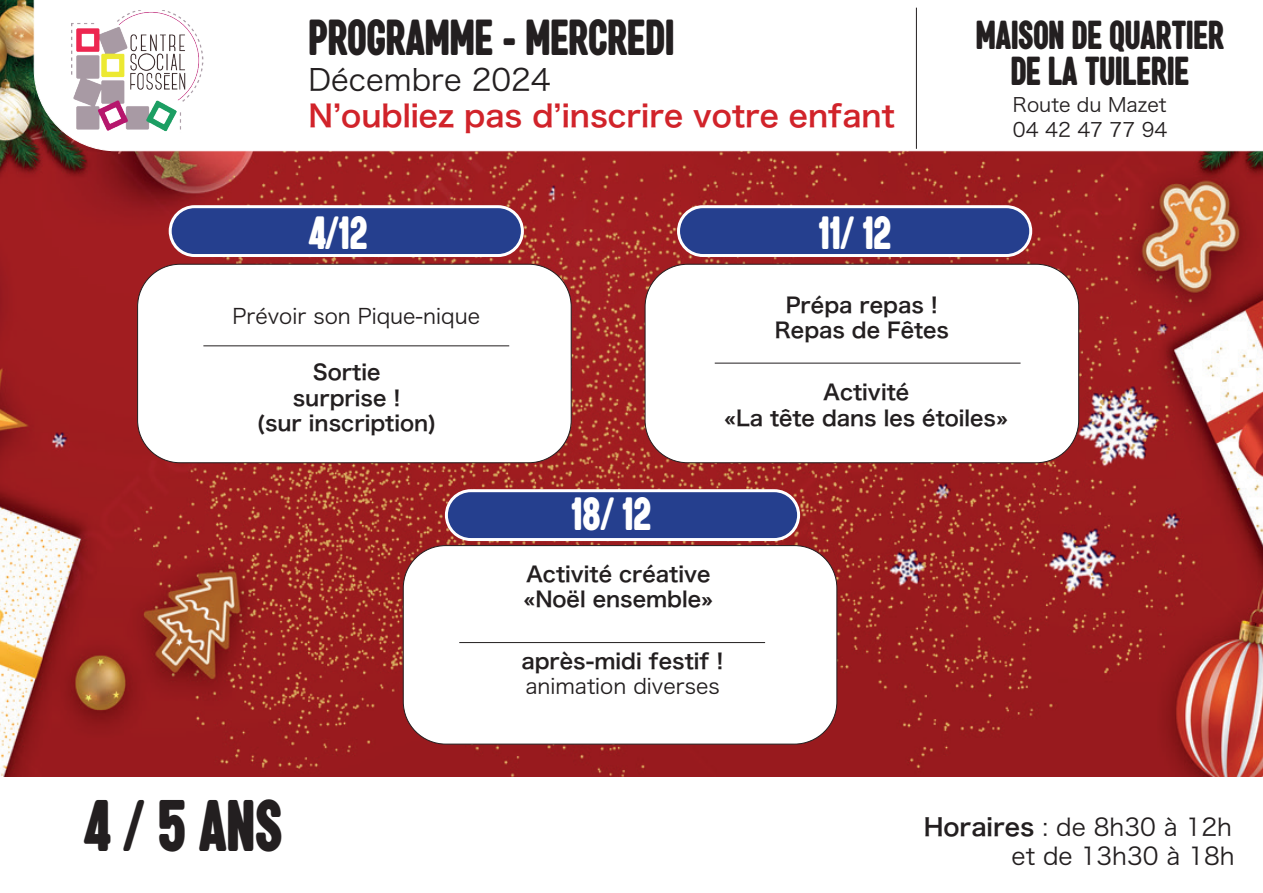
<style>
.page{position:relative;width:1263px;height:893px;background:#fff}
.page>*{position:absolute;margin:0;border:0;box-sizing:border-box;transform-origin:0 0}
.t1{font:67.5px "a Akhir Tahun";color:#231f20;scale:.6 1}
.t2{font:46.8px "a Akhir Tahun";color:#231f20;scale:.6 1}
.t3{font:43.2px "a Akhir Tahun";color:#fff;scale:.6 1}
.t4{font:37.5px/36px "a Akhir Tahun";color:#231f20;text-align:center;scale:.6 1}
.t5{font:30px "Hira Kaku Pro W6";color:#d1232a}
.t6{font:30px "Hira Kaku Pro W3";color:#231f20}
.t7{font:24px/28.8px "Hira Kaku Pro W3";color:#231f20;text-align:right}
.t8{font:21px/25.2px "Hira Kaku Pro W6";color:#231f20;text-align:center}
.t9{font:21px "Hira Kaku Pro W3";color:#231f20}
.t10{font:19.5px/25.2px "Hira Kaku Pro W3";color:#231f20}
.s1{font-family:"Hira Kaku Pro W6"}
</style>
<div class="page">
<img style="left:0;top:0;width:1262px;height:776px">
<svg style="left:34px;top:0;width:1229px;height:151px"></svg>
<hr style="left:916px;top:8px;width:1px;height:141px;background:#231f20">
<div style="left:170px;top:207px;width:352px;height:48px;background:#253f8e;border-radius:24px"></div>
<div style="left:169px;top:205px;width:355px;height:52px;border:3px solid #fff;border-radius:24px"></div>
<div style="left:446px;top:491px;width:353px;height:48px;background:#253f8e;border-radius:24px"></div>
<div style="left:445px;top:489px;width:355px;height:52px;border:3px solid #fff;border-radius:24px"></div>
<div style="left:678px;top:207px;width:353px;height:48px;background:#253f8e;border-radius:24px"></div>
<div style="left:677px;top:205px;width:355px;height:52px;border:3px solid #fff;border-radius:24px"></div>
<div style="left:138px;top:264px;width:433px;height:199px;background:#fff;border-radius:43px"></div>
<div style="left:137px;top:264px;width:435px;height:199px;border:1px solid #231f20;border-radius:43px"></div>
<div style="left:403px;top:546px;width:434px;height:198px;background:#fff;border-radius:43px"></div>
<div style="left:403px;top:545px;width:434px;height:199px;border:1px solid #231f20;border-radius:43px"></div>
<div style="left:645px;top:264px;width:434px;height:199px;background:#fff;border-radius:43px"></div>
<div style="left:645px;top:264px;width:434px;height:199px;border:1px solid #231f20;border-radius:43px"></div>
<hr style="left:203px;top:345px;width:306px;height:1px;background:#231f20">
<hr style="left:459px;top:642px;width:306px;height:1px;background:#231f20">
<hr style="left:715px;top:363px;width:305px;height:1px;background:#231f20">
<img style="left:71px;top:10px;width:133px;height:123px">
<h2 class="t2" style="left:308px;top:16px;width:611px">PROGRAMME - MERCREDI</h2>
<h3 class="t6" style="left:308px;top:53px;width:244px">Décembre 2024</h3>
<h3 class="t5" style="left:308px;top:88px;width:588px">N’oubliez pas d’inscrire votre enfant</h3>
<p class="t10" style="left:1013px;top:91px;width:156px">Route du Mazet<br>04 42 47 77 94</p>
<h3 class="t4" style="left:976px;top:21px;width:415px">MAISON DE QUARTIER<br>DE LA TUILERIE</h3>
<h3 class="t3" style="left:308px;top:213px;width:100px">4/12</h3>
<p class="t9" style="left:233px;top:297px;width:249px">Prévoir son Pique-nique</p>
<p class="t8" style="left:256px;top:359px;width:182px">Sortie<br>surprise !<br>(sur inscription)</p>
<h1 class="t1" style="left:84px;top:795px;width:332px">4 / 5 ANS</h1>
<h3 class="t3" style="left:819px;top:213px;width:122px">11/ 12</h3>
<p class="t8" style="left:775px;top:292px;width:176px">Prépa repas !<br>Repas de Fêtes</p>
<p class="t8" style="left:724px;top:379px;width:285px">Activité<br>«La tête dans les étoiles»</p>
<h3 class="t3" style="left:572px;top:494px;width:134px">18/ 12</h3>
<p class="t8" style="left:523px;top:561px;width:191px;text-align:left">Activité créative «Noël ensemble»</p>
<p class="t8" style="left:521px;top:648px;width:204px">après-midi festif !</p>
<p class="t9" style="left:525px;top:668px;width:196px">animation diverses</p>
<p class="t7" style="left:924px;top:811px;width:313px"><span class="s1">Horaires</span> : de 8h30 à 12h et de 13h30 à 18h</p>
</div>
